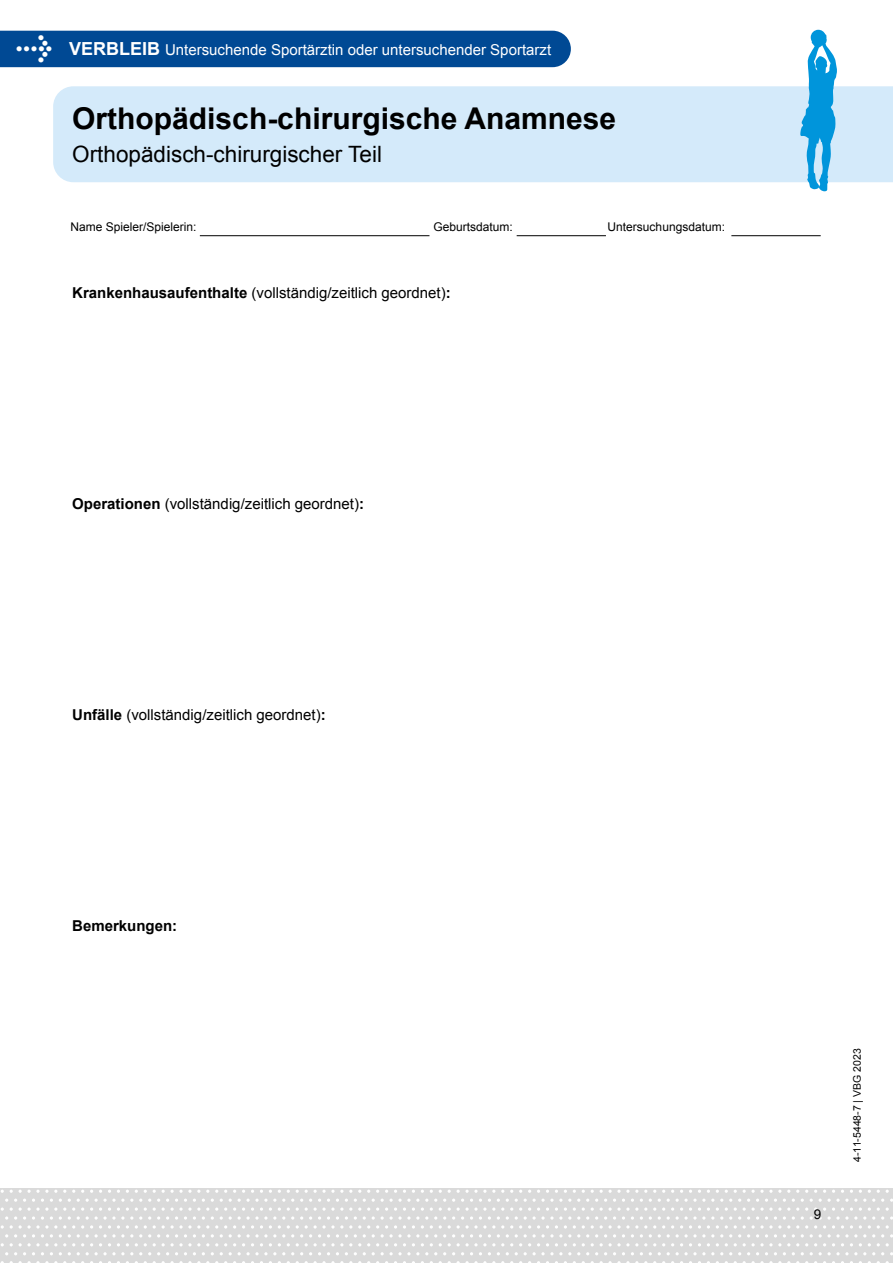
<style>
.page{position:relative;width:893px;height:1263px;background:#fff}
.page>*{position:absolute;margin:0;border:0;box-sizing:border-box;transform-origin:0 0}
.Arial_HL1{font:700 30px "Arial";color:#000}
.Arial_HL1-2{font:22.5px "Arial";color:#000}
.t1{font:15px "Arial";color:#000}
.t2{font:15px "Arial";color:#fff}
.t3{font:700 15px "Arial";color:#000}
.t4{font:13.5px "Arial";color:#000}
.t5{font:12px "Arial";color:#000}
.t6{font:10.5px "Arial";color:#000}
.s1{font-weight:700;font-size:18px}
.s2{font-weight:700}
</style>
<div class="page">
<div style="left:0;top:1188px;width:893px;height:75px;background:#dadada"></div>
<svg style="left:238px;top:1234px;width:38px;height:3px"></svg>
<svg style="left:381px;top:1234px;width:38px;height:3px"></svg>
<svg style="left:524px;top:1234px;width:38px;height:3px"></svg>
<svg style="left:667px;top:1234px;width:38px;height:3px"></svg>
<svg style="left:810px;top:1234px;width:38px;height:3px"></svg>
<svg style="left:238px;top:1252px;width:38px;height:3px"></svg>
<svg style="left:381px;top:1252px;width:38px;height:3px"></svg>
<svg style="left:524px;top:1252px;width:38px;height:3px"></svg>
<svg style="left:667px;top:1252px;width:38px;height:3px"></svg>
<svg style="left:810px;top:1252px;width:38px;height:3px"></svg>
<svg style="left:291px;top:1189px;width:142px;height:30px"></svg>
<svg style="left:434px;top:1189px;width:142px;height:30px"></svg>
<svg style="left:577px;top:1189px;width:142px;height:30px"></svg>
<svg style="left:720px;top:1189px;width:142px;height:30px"></svg>
<svg style="left:863px;top:1189px;width:30px;height:30px"></svg>
<svg style="left:162px;top:1225px;width:38px;height:3px"></svg>
<svg style="left:305px;top:1225px;width:38px;height:3px"></svg>
<svg style="left:448px;top:1225px;width:38px;height:3px"></svg>
<svg style="left:600px;top:1225px;width:38px;height:3px"></svg>
<svg style="left:743px;top:1225px;width:38px;height:3px"></svg>
<svg style="left:162px;top:1243px;width:38px;height:3px"></svg>
<svg style="left:305px;top:1243px;width:38px;height:3px"></svg>
<svg style="left:448px;top:1243px;width:38px;height:3px"></svg>
<svg style="left:600px;top:1243px;width:38px;height:3px"></svg>
<svg style="left:743px;top:1243px;width:38px;height:3px"></svg>
<svg style="left:162px;top:1261px;width:38px;height:2px"></svg>
<svg style="left:305px;top:1261px;width:38px;height:2px"></svg>
<svg style="left:448px;top:1261px;width:38px;height:2px"></svg>
<svg style="left:600px;top:1261px;width:38px;height:2px"></svg>
<svg style="left:743px;top:1261px;width:38px;height:2px"></svg>
<svg style="left:86px;top:1234px;width:47px;height:3px"></svg>
<svg style="left:86px;top:1252px;width:47px;height:3px"></svg>
<svg style="left:1px;top:1189px;width:146px;height:30px"></svg>
<svg style="left:148px;top:1189px;width:142px;height:30px"></svg>
<svg style="left:19px;top:1225px;width:38px;height:3px"></svg>
<svg style="left:19px;top:1243px;width:38px;height:3px"></svg>
<svg style="left:19px;top:1261px;width:38px;height:2px"></svg>
<div style="left:53px;top:86px;width:840px;height:96px;background:#d4eafa"></div>
<svg style="left:800px;top:30px;width:37px;height:162px"></svg>
<hr style="left:517px;top:235px;width:89px;height:1px;background:#000">
<hr style="left:731px;top:235px;width:90px;height:1px;background:#000">
<hr style="left:200px;top:235px;width:229px;height:1px;background:#000">
<div style="left:0;top:31px;width:571px;height:36px;background:#004994"></div>
<p class="t2" style="left:69px;top:40px;width:484px"><span class="s1">VERBLEIB</span> Untersuchende Sportärztin oder untersuchender Sportarzt</p>
<h1 class="Arial_HL1" style="left:72px;top:98px;width:545px">Orthopädisch-chirurgische Anamnese</h1>
<h1 class="Arial_HL1-2" style="left:72px;top:139px;width:311px">Orthopädisch-chirurgischer Teil</h1>
<p class="t5" style="left:71px;top:219px;width:128px">Name Spieler/Spielerin:</p>
<p class="t5" style="left:434px;top:219px;width:81px">Geburtsdatum:</p>
<p class="t5" style="left:608px;top:219px;width:119px">Untersuchungsdatum:</p>
<p class="t1" style="left:72px;top:282px;width:380px"><span class="s2">Krankenhausaufenthalte</span> (vollständig/zeitlich geordnet)<span class="s2">:</span></p>
<p class="t1" style="left:72px;top:494px;width:293px"><span class="s2">Operationen</span> (vollständig/zeitlich geordnet)<span class="s2">:</span></p>
<p class="t1" style="left:72px;top:705px;width:255px"><span class="s2">Unfälle</span> (vollständig/zeitlich geordnet)<span class="s2">:</span></p>
<p class="t3" style="left:72px;top:916px;width:107px">Bemerkungen:</p>
<p class="t4" style="left:814px;top:1206px;width:9px">9</p>
<p class="t6" style="left:850px;top:1162px;width:115px;rotate:-90deg">4-11-5448-7 | VBG 2023</p>
</div>
